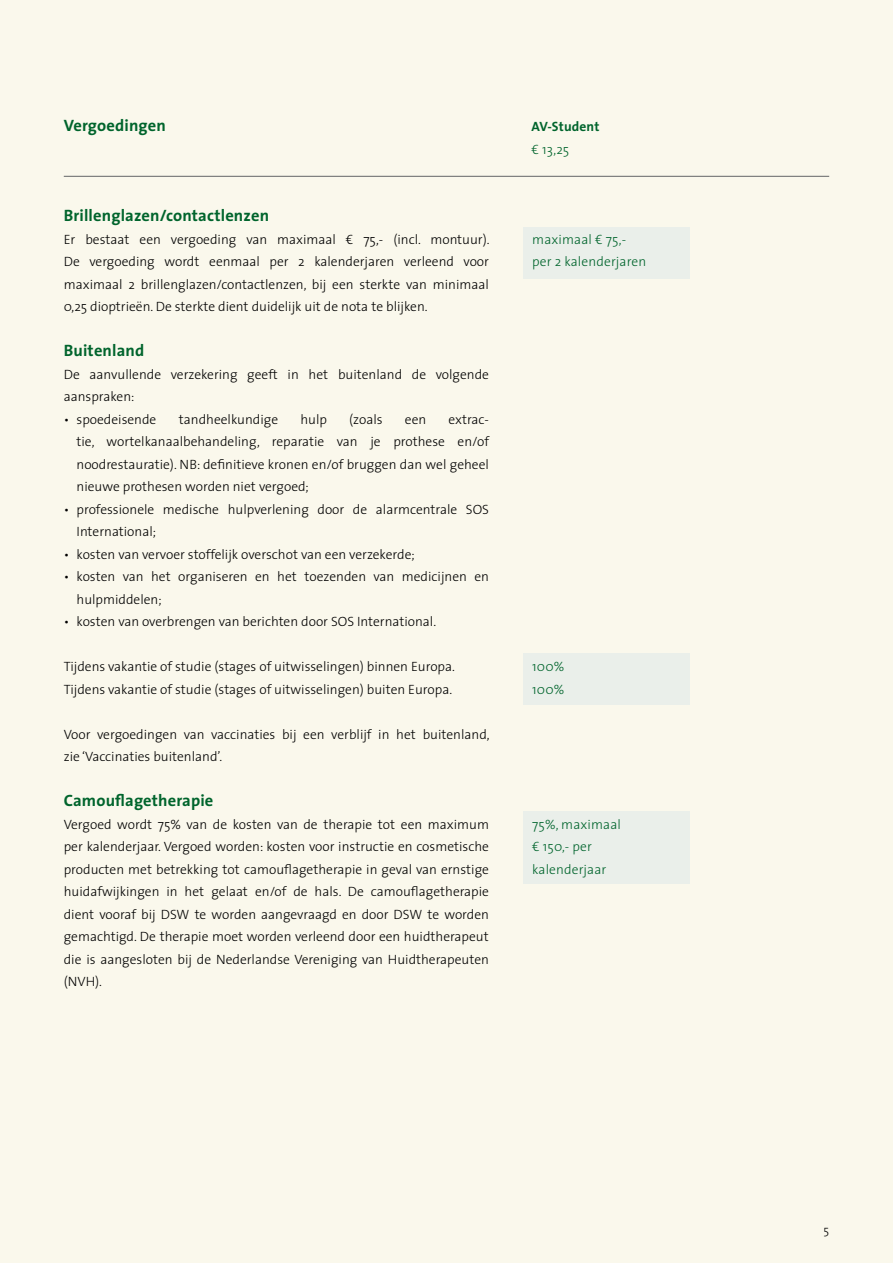
<style>
.page{position:relative;width:893px;height:1263px;background:#fff}
.page>*{position:absolute;margin:0;border:0;box-sizing:border-box;transform-origin:0 0}
.t1{font:700 16.5px "The Sans";letter-spacing:.01em;color:#00642c}
.t2{font:300 13.5px/22.5px "The Sans";color:#000}
.t3{font:300 13.5px/22.5px "The Sans";letter-spacing:.01em;color:#00642c}
.t4{font:700 13.5px "The Sans";letter-spacing:.01em;color:#00642c}
.t5{font:300 12px "The Sans";color:#000}
</style>
<div class="page">
<hr style="left:0;top:0;width:1px;height:1263px;background:#faf8ec">
<div style="left:2px;top:0;width:891px;height:1263px;background:#faf8ec"></div>
<div style="left:523px;top:811px;width:166px;height:72px;background:#eaefea"></div>
<div style="left:523px;top:653px;width:166px;height:51px;background:#eaefea"></div>
<div style="left:523px;top:227px;width:166px;height:51px;background:#eaefea"></div>
<hr style="left:64px;top:176px;width:765px;height:1px;background:#636466">
<p class="t1" style="left:64px;top:115px;width:104px">Vergoedingen</p>
<p class="t1" style="left:64px;top:205px;width:207px">Brillenglazen/contactlenzen</p>
<p class="t2" style="left:64px;top:228px;width:427px;text-align:justify">Er bestaat een vergoeding van maximaal € 75,- (incl. montuur).<br>De vergoeding wordt eenmaal per 2 kalenderjaren verleend voor maximaal 2 brillenglazen/contactlenzen, bij een sterkte van minimaal 0,25 dioptrieën. De sterkte dient duidelijk uit de nota te blijken.</p>
<p class="t1" style="left:64px;top:340px;width:82px">Buitenland</p>
<p class="t2" style="left:64px;top:363px;width:427px">De aanvullende verzekering geeft in het buitenland de volgende aanspraken:</p>
<p class="t2" style="left:64px;top:408px;width:94px">• spoedeisende</p>
<p class="t2" style="left:179px;top:408px;width:101px">tandheelkundige</p>
<p class="t2" style="left:300px;top:408px;width:28px">hulp</p>
<p class="t2" style="left:349px;top:408px;width:35px">(zoals</p>
<p class="t2" style="left:405px;top:408px;width:23px">een</p>
<p class="t2" style="left:77px;top:408px;width:414px;text-align:justify;text-indent:372px">extrac&shy;tie, wortelkanaalbehandeling, reparatie van je prothese en/of noodrestauratie). NB: definitieve kronen en/of bruggen dan wel geheel nieuwe prothesen worden niet vergoed;</p>
<p class="t2" style="left:77px;top:498px;width:414px;text-indent:-13px">• professionele medische hulpverlening door de alarmcentrale SOS<br>International;</p>
<p class="t2" style="left:64px;top:543px;width:353px">• kosten van vervoer stoffelijk overschot van een verzekerde;</p>
<p class="t2" style="left:77px;top:566px;width:414px;text-indent:-13px">• kosten van het organiseren en het toezenden van medicijnen en hulpmiddelen;</p>
<p class="t2" style="left:64px;top:611px;width:374px">• kosten van overbrengen van berichten door SOS International.</p>
<p class="t2" style="left:64px;top:656px;width:393px">Tijdens vakantie of studie (stages of uitwisselingen) binnen Europa.<br>Tijdens vakantie of studie (stages of uitwisselingen) buiten Europa.</p>
<p class="t2" style="left:64px;top:723px;width:427px">Voor vergoedingen van vaccinaties bij een verblijf in het buitenland, zie ‘Vaccinaties buitenland’.</p>
<p class="t1" style="left:64px;top:790px;width:151px">Camouflagetherapie</p>
<p class="t2" style="left:64px;top:813px;width:427px;text-align:justify">Vergoed wordt 75% van de kosten van de therapie tot een maximum per kalenderjaar. Vergoed worden: kosten voor instructie en cosmetische producten met betrekking tot camouflagetherapie in geval van ernstige huidafwijkingen in het gelaat en/of de hals. De camouflagetherapie dient vooraf bij DSW te worden aangevraagd en door DSW te worden gemachtigd. De therapie moet worden verleend door een huidtherapeut die is aangesloten bij de Nederlandse Vereniging van Huidtherapeuten (NVH).</p>
<p class="t4" style="left:531px;top:118px;width:69px">AV-Student</p>
<p class="t3" style="left:531px;top:138px;width:39px">€ 13,25</p>
<p class="t3" style="left:532px;top:228px;width:115px">maximaal € 75,- per 2 kalenderjaren</p>
<p class="t3" style="left:532px;top:656px;width:34px">100%<br>100%</p>
<p class="t3" style="left:532px;top:813px;width:90px">75%, maximaal € 150,- per kalenderjaar</p>
<p class="t5" style="left:823px;top:1222px;width:7px">5</p>
</div>
